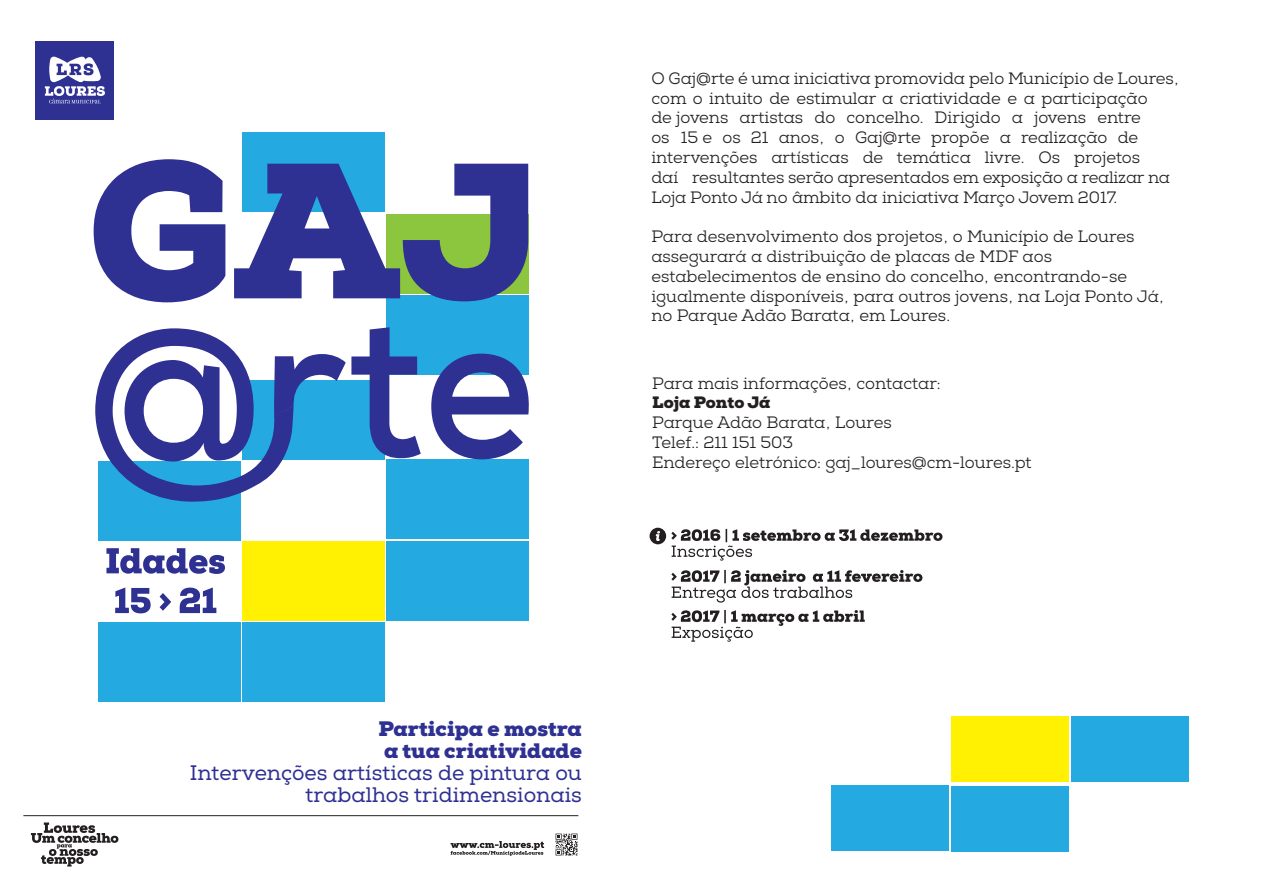
<style>
.page{position:relative;width:1263px;height:893px;background:#fff}
.page>*{position:absolute;margin:0;border:0;box-sizing:border-box;transform-origin:0 0}
.t1{font:21px/22.2px "Nexa Slab";color:#2e3092;text-align:right}
.t2{font:900 21px/22.2px "Nexa Slab";color:#2e3092}
.t3{font:16.5px/19.8px "Nexa Slab";color:#231f20}
.t4{font:900 16.5px "Nexa Slab";color:#231f20}
</style>
<div class="page">
<div style="left:36px;top:41px;width:78px;height:78px;background:#2e3092"></div>
<svg style="left:45px;top:56px;width:60px;height:47px"></svg>
<svg style="left:31px;top:822px;width:87px;height:44px"></svg>
<svg style="left:451px;top:841px;width:93px;height:15px"></svg>
<svg style="left:555px;top:833px;width:23px;height:23px"></svg>
<hr style="left:23px;top:815px;width:555px;height:1px;background:#231f20">
<div style="left:243px;top:133px;width:142px;height:79px;background:#24aae1"></div>
<div style="left:386px;top:295px;width:143px;height:80px;background:#24aae1"></div>
<div style="left:242px;top:541px;width:143px;height:80px;background:#fff101"></div>
<div style="left:386px;top:541px;width:143px;height:80px;background:#24aae1"></div>
<div style="left:99px;top:622px;width:142px;height:80px;background:#24aae1"></div>
<div style="left:242px;top:622px;width:143px;height:80px;background:#24aae1"></div>
<svg style="left:106px;top:548px;width:119px;height:26px"></svg>
<svg style="left:115px;top:587px;width:36px;height:26px"></svg>
<svg style="left:160px;top:593px;width:11px;height:18px"></svg>
<svg style="left:180px;top:587px;width:36px;height:26px"></svg>
<div style="left:99px;top:461px;width:142px;height:80px;background:#24aae1"></div>
<div style="left:386px;top:459px;width:143px;height:80px;background:#24aae1"></div>
<svg style="left:94px;top:159px;width:131px;height:143px"></svg>
<svg style="left:234px;top:164px;width:294px;height:137px"></svg>
<svg style="left:95px;top:327px;width:326px;height:178px"></svg>
<svg style="left:431px;top:354px;width:98px;height:105px"></svg>
<svg style="left:671px;top:610px;width:194px;height:32px"></svg>
<svg style="left:671px;top:570px;width:251px;height:33px"></svg>
<svg style="left:671px;top:529px;width:271px;height:32px"></svg>
<div style="left:649px;top:528px;width:17px;height:16px;background:#231f20;border-radius:50%"></div>
<svg style="left:656px;top:531px;width:4px;height:10px"></svg>
<div style="left:951px;top:716px;width:117px;height:66px;background:#fff101"></div>
<div style="left:1071px;top:716px;width:117px;height:66px;background:#24aae1"></div>
<div style="left:831px;top:785px;width:118px;height:65px;background:#24aae1"></div>
<div style="left:951px;top:786px;width:117px;height:65px;background:#24aae1"></div>
<p class="t3" style="left:651px;top:69px;width:529px">O Gaj@rte é uma iniciativa promovida pelo Município de Loures, com o intuito de estimular a criatividade e a participação<br>de jovens artistas do concelho. Dirigido a jovens entre<br>os 15 e os 21 anos, o Gaj@rte propõe a realização de intervenções artísticas de temática livre. Os projetos<br>daí resultantes serão apresentados em exposição a realizar na Loja Ponto Já no âmbito da iniciativa Março Jovem 2017.</p>
<p class="t3" style="left:651px;top:227px;width:514px">Para desenvolvimento dos projetos, o Município de Loures assegurará a distribuição de placas de MDF aos estabelecimentos de ensino do concelho, encontrando-se igualmente disponíveis, para outros jovens, na Loja Ponto Já, no Parque Adão Barata, em Loures.</p>
<p class="t3" style="left:652px;top:373px;width:290px">Para mais informações, contactar:</p>
<p class="t4" style="left:652px;top:392px;width:120px">Loja Ponto Já</p>
<p class="t3" style="left:652px;top:413px;width:381px">Parque Adão Barata, Loures<br>Telef.: 211 151 503<br>Endereço eletrónico: gaj_loures@cm-loures.pt</p>
<p class="t2" style="left:378px;top:717px;width:205px">Participa e mostra a tua criatividade</p>
<p class="t1" style="left:190px;top:762px;width:394px">Intervenções artísticas de pintura ou trabalhos tridimensionais</p>
</div>
